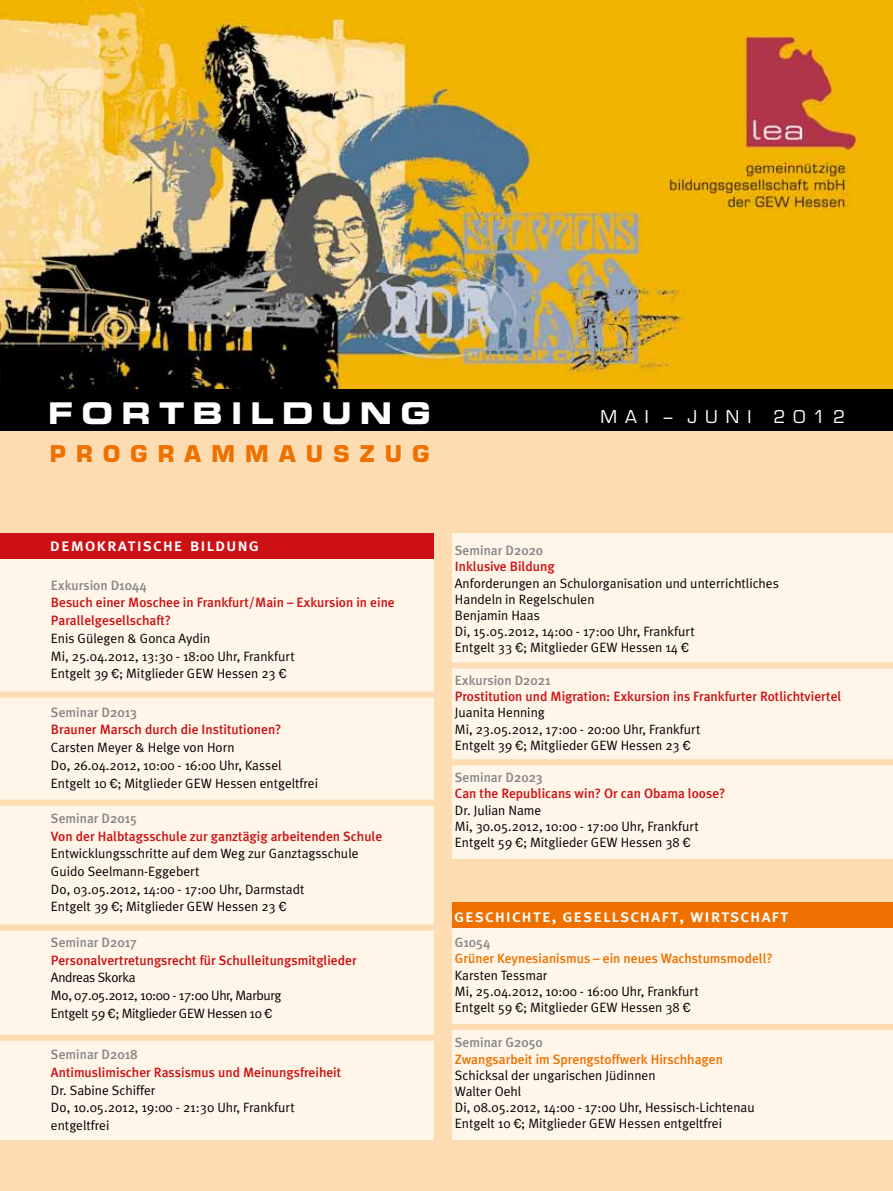
<style>
.page{position:relative;width:893px;height:1191px;background:#fff}
.page>*{position:absolute;margin:0;border:0;box-sizing:border-box;transform-origin:0 0}
.t1{font:30px "Eurostile Bold Extended Two";letter-spacing:.285em;color:#fff;scale:.95 1}
.t2{font:700 22.5px "Eurostile";letter-spacing:.455em;color:#ee7100}
.t3{font:18px "Meta Plus Medium Caps";letter-spacing:.05em;color:#fff}
.t4{font:17.25px "Eurostile";color:#fff}
.t5{font:13.5px/16.2px "Meta Plus Normal";color:#000}
.t6{font:500 13.5px/17.7px "Meta Plus";color:#cd1013}
.t7{font:500 13.5px "Meta Plus";color:#868786}
.t8{font:500 13.5px "Meta Plus";color:#ee7100}
.t9{font:13.5px/17.7px "Meta Plus Normal";letter-spacing:-.025em;color:#000}
.s1{font-family:"Franklin Gothic"}
</style>
<div class="page">
<div style="left:0;top:410px;width:893px;height:781px;background:#fddcb1"></div>
<div style="left:0;top:388px;width:893px;height:43px;background:#000"></div>
<div style="left:0;top:533px;width:434px;height:607px;background:#fff5e9"></div>
<div style="left:453px;top:533px;width:440px;height:606px;background:#fff5e9"></div>
<div style="left:0;top:691px;width:439px;height:6px;background:#fddcb1"></div>
<div style="left:0;top:799px;width:436px;height:6px;background:#fddcb1"></div>
<div style="left:0;top:924px;width:437px;height:6px;background:#fddcb1"></div>
<div style="left:0;top:1034px;width:438px;height:6px;background:#fddcb1"></div>
<div style="left:448px;top:662px;width:445px;height:6px;background:#fddcb1"></div>
<div style="left:449px;top:759px;width:444px;height:6px;background:#fddcb1"></div>
<div style="left:0;top:533px;width:434px;height:25px;background:#cd1013"></div>
<div style="left:450px;top:1024px;width:443px;height:6px;background:#fddcb1"></div>
<img style="left:0;top:0;width:893px;height:389px">
<div style="left:453px;top:859px;width:440px;height:52px;background:#fddcb1"></div>
<div style="left:452px;top:902px;width:441px;height:25px;background:#ee7100"></div>
<h1 class="t1" style="left:48px;top:392px;width:404px">FORTBILDUNG</h1>
<h2 class="t2" style="left:50px;top:439px;width:381px">PROGRAMMAUSZUG</h2>
<p class="t4" style="left:600px;top:406px;width:153px">M A I – J U N I</p>
<p class="t4" style="left:773px;top:406px;width:73px">2 0 1 2</p>
<h3 class="t3" style="left:50px;top:534px;width:211px">demokratische bildung</h3>
<p class="t7" style="left:51px;top:577px;width:97px">Exkursion D1044</p>
<p class="t6" style="left:51px;top:594px;width:345px">Besuch einer Moschee in Frankfurt/Main – Exkursion in eine<br>Parallelgesellschaft?</p>
<p class="t5" style="left:51px;top:629px;width:245px;line-height:17.7px">Enis Gülegen &amp; Gonca Aydin<br>Mi, 25.04.2012, 13:30 - 18:00 Uhr, Frankfurt<br>Entgelt 39 <span class="s1">€</span>; Mitglieder GEW Hessen 23 <span class="s1">€</span></p>
<p class="t7" style="left:51px;top:704px;width:88px">Seminar D2013</p>
<p class="t6" style="left:51px;top:721px;width:232px">Brauner Marsch durch die Institutionen?</p>
<p class="t5" style="left:51px;top:738px;width:269px;line-height:17.7px">Carsten Meyer &amp; Helge von Horn<br>Do, 26.04.2012, 10:00 - 16:00 Uhr, Kassel<br>Entgelt 10 <span class="s1">€</span>; Mitglieder GEW Hessen entgeltfrei</p>
<p class="t7" style="left:51px;top:810px;width:88px">Seminar D2015</p>
<p class="t6" style="left:51px;top:827px;width:333px">Von der Halbtagsschule zur ganztägig arbeitenden Schule</p>
<p class="t5" style="left:51px;top:844px;width:309px;line-height:17.7px">Entwicklungsschritte auf dem Weg zur Ganztagsschule Guido Seelmann-Eggebert<br>Do, 03.05.2012, 14:00 - 17:00 Uhr, Darmstadt<br>Entgelt 39 <span class="s1">€</span>; Mitglieder GEW Hessen 23 <span class="s1">€</span></p>
<p class="t7" style="left:51px;top:934px;width:87px">Seminar D2017</p>
<p class="t6" style="left:51px;top:951px;width:307px">Personalvertretungsrecht für Schulleitungsmitglieder</p>
<p class="t9" style="left:51px;top:968px;width:232px">Andreas Skorka<br>Mo, 07.05.2012, 10:00 - 17:00 Uhr, Marburg<br>Entgelt 59 <span class="s1">€</span>; Mitglieder GEW Hessen 10 <span class="s1">€</span></p>
<p class="t7" style="left:51px;top:1046px;width:89px">Seminar D2018</p>
<p class="t6" style="left:51px;top:1063px;width:292px">Antimuslimischer Rassismus und Meinungsfreiheit</p>
<p class="t5" style="left:51px;top:1080px;width:245px;line-height:17.7px">Dr. Sabine Schiffer<br>Do, 10.05.2012, 19:00 - 21:30 Uhr, Frankfurt entgeltfrei</p>
<p class="t7" style="left:455px;top:543px;width:90px">Seminar D2020</p>
<p class="t6" style="left:455px;top:558px;width:101px">Inklusive Bildung</p>
<p class="t5" style="left:455px;top:575px;width:325px">Anforderungen an Schulorganisation und unterrichtliches Handeln in Regelschulen<br>Benjamin Haas<br>Di, 15.05.2012, 14:00 - 17:00 Uhr, Frankfurt<br>Entgelt 33 <span class="s1">€</span>; Mitglieder GEW Hessen 14 <span class="s1">€</span></p>
<p class="t7" style="left:455px;top:672px;width:97px">Exkursion D2021</p>
<p class="t6" style="left:455px;top:687px;width:388px">Prostitution und Migration: Exkursion ins Frankfurter Rotlichtviertel</p>
<p class="t5" style="left:455px;top:704px;width:247px">Juanita Henning<br>Mi, 23.05.2012, 17:00 - 20:00 Uhr, Frankfurt<br>Entgelt 39 <span class="s1">€</span>; Mitglieder GEW Hessen 23 <span class="s1">€</span></p>
<p class="t7" style="left:455px;top:769px;width:90px">Seminar D2023</p>
<p class="t6" style="left:455px;top:784px;width:272px">Can the Republicans win? Or can Obama loose?</p>
<p class="t5" style="left:455px;top:801px;width:245px">Dr. Julian Name<br>Mi, 30.05.2012, 10:00 - 17:00 Uhr, Frankfurt<br>Entgelt 59 <span class="s1">€</span>; Mitglieder GEW Hessen 38 <span class="s1">€</span></p>
<h3 class="t3" style="left:454px;top:905px;width:336px">geschichte, gesellschaft, wirtschaft</h3>
<p class="t7" style="left:455px;top:934px;width:37px">G1054</p>
<p class="t8" style="left:455px;top:951px;width:319px">Grüner Keynesianismus – ein neues Wachstumsmodell?</p>
<p class="t5" style="left:455px;top:966px;width:245px">Karsten Tessmar<br>Mi, 25.04.2012, 10:00 - 16:00 Uhr, Frankfurt<br>Entgelt 59 <span class="s1">€</span>; Mitglieder GEW Hessen 38 <span class="s1">€</span></p>
<p class="t7" style="left:455px;top:1035px;width:89px">Seminar G2050</p>
<p class="t8" style="left:455px;top:1051px;width:269px">Zwangsarbeit im Sprengstoffwerk Hirschhagen</p>
<p class="t5" style="left:455px;top:1067px;width:301px">Schicksal der ungarischen Jüdinnen<br>Walter Oehl<br>Di, 08.05.2012, 14:00 - 17:00 Uhr, Hessisch-Lichtenau Entgelt 10 <span class="s1">€</span>; Mitglieder GEW Hessen entgeltfrei</p>
</div>
